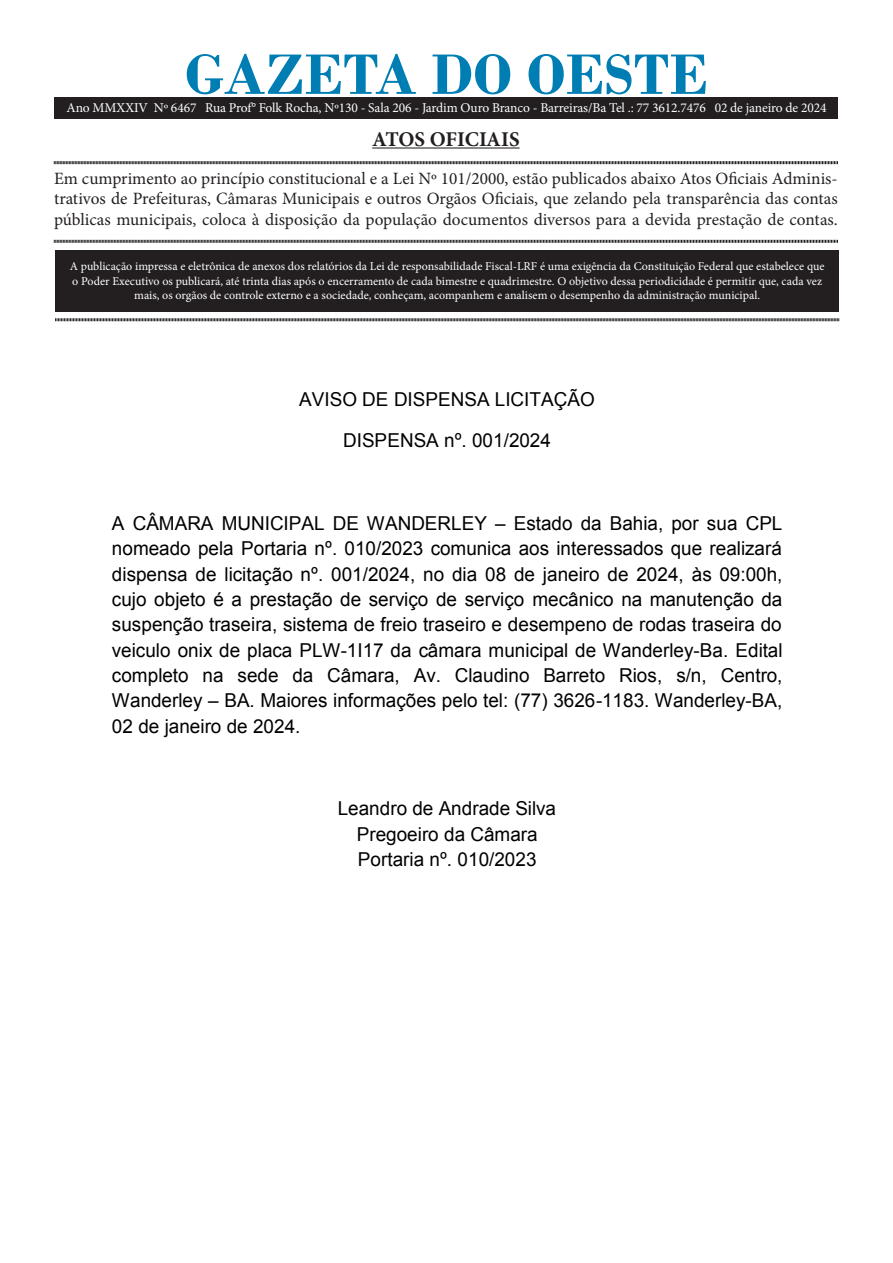
<style>
.page{position:relative;width:893px;height:1263px;background:#fff}
.page>*{position:absolute;margin:0;border:0;box-sizing:border-box;transform-origin:0 0}
.t1{font:700 60px "Bodoni";color:#007eb4}
.t2{font:700 21px "Minion Pro";letter-spacing:-.005em;color:#231f20}
.t3{font:19.2px/25.3px "Arial";color:#000;text-align:center}
.t4{font:17.25px/20.7px "Minion Pro";color:#231f20;text-align:justify}
.t5{font:13.5px "Minion Pro";letter-spacing:-.01em;color:#fff}
.t6{font:12px/14.4px "Minion Pro";color:#fff;text-align:center}
.s1{font-style:inherit}
</style>
<div class="page">
<div style="left:55px;top:250px;width:784px;height:61px;background:#231f20"></div>
<hr style="left:372px;top:147px;width:148px;height:2px;background:#231f20">
<svg style="left:54px;top:161px;width:784px;height:4px"></svg>
<svg style="left:54px;top:239px;width:784px;height:4px"></svg>
<svg style="left:55px;top:318px;width:784px;height:4px"></svg>
<div style="left:54px;top:98px;width:784px;height:20px;background:#231f20"></div>
<p class="t1" style="left:185px;top:39px;width:525px">GAZETA DO OESTE</p>
<p class="t2" style="left:372px;top:124px;width:149px">ATOS OFICIAIS</p>
<p class="t4" style="left:54px;top:168px;width:785px">Em cumprimento ao princípio constitucional e a Lei Nº 101/2000, estão publicados abaixo Atos Oficiais Adminis&shy;trativos de Prefeituras, Câmaras Municipais e outros Orgãos Oficiais, que zelando pela transparência das contas públicas municipais, coloca à disposição da população documentos diversos para a devida prestação de contas.</p>
<p class="t6" style="left:70px;top:259px;width:756px">A publicação impressa e eletrônica de anexos dos relatórios da Lei de responsabilidade Fiscal-LRF é uma exigência da Constituição Federal que estabelece que o Poder Executivo os publicará, até trinta dias após o encerramento de cada bimestre e quadrimestre. O objetivo dessa periodicidade é permitir que, cada vez mais, os orgãos de controle externo e a sociedade, conheçam, acompanhem e analisem o desempenho da administração municipal.</p>
<p class="t5" style="left:67px;top:98px;width:761px">Ano MMXXIV Nº 6467 Rua Prof° Folk Rocha, Nº130 - Sala 206 - Jardim Ouro Branco - Barreiras/Ba Tel .: 77 3612.7476 02 de janeiro de 2024</p>
<p class="t3" style="left:299px;top:379px;width:297px;line-height:41.4px">AVISO DE DISPENSA LICITAÇÃO<br>DISPENSA nº. 001/2024</p>
<p class="t3" style="left:112px;top:511px;width:672px;text-align:justify">A CÂMARA MUNICIPAL DE WANDERLEY <span class="s1">–</span> Estado da Bahia, por sua CPL nomeado pela Portaria nº. 010/2023 comunica aos interessados que realizará dispensa de licitação nº. 001/2024, no dia 08 de janeiro de 2024, às 09:00h, cujo objeto é a prestação de serviço de serviço mecânico na manutenção da suspenção traseira, sistema de freio traseiro e desempeno de rodas traseira do veiculo onix de placa PLW-1I17 da câmara municipal de Wanderley-Ba. Edital completo na sede da Câmara, Av. Claudino Barreto Rios, s/n, Centro, Wanderley <span class="s1">–</span> BA. Maiores informações pelo tel: (77) 3626-1183. Wanderley-BA, 02 de janeiro de 2024.</p>
<p class="t3" style="left:338px;top:796px;width:220px">Leandro de Andrade Silva<br>Pregoeiro da Câmara<br>Portaria nº. 010/2023</p>
</div>
